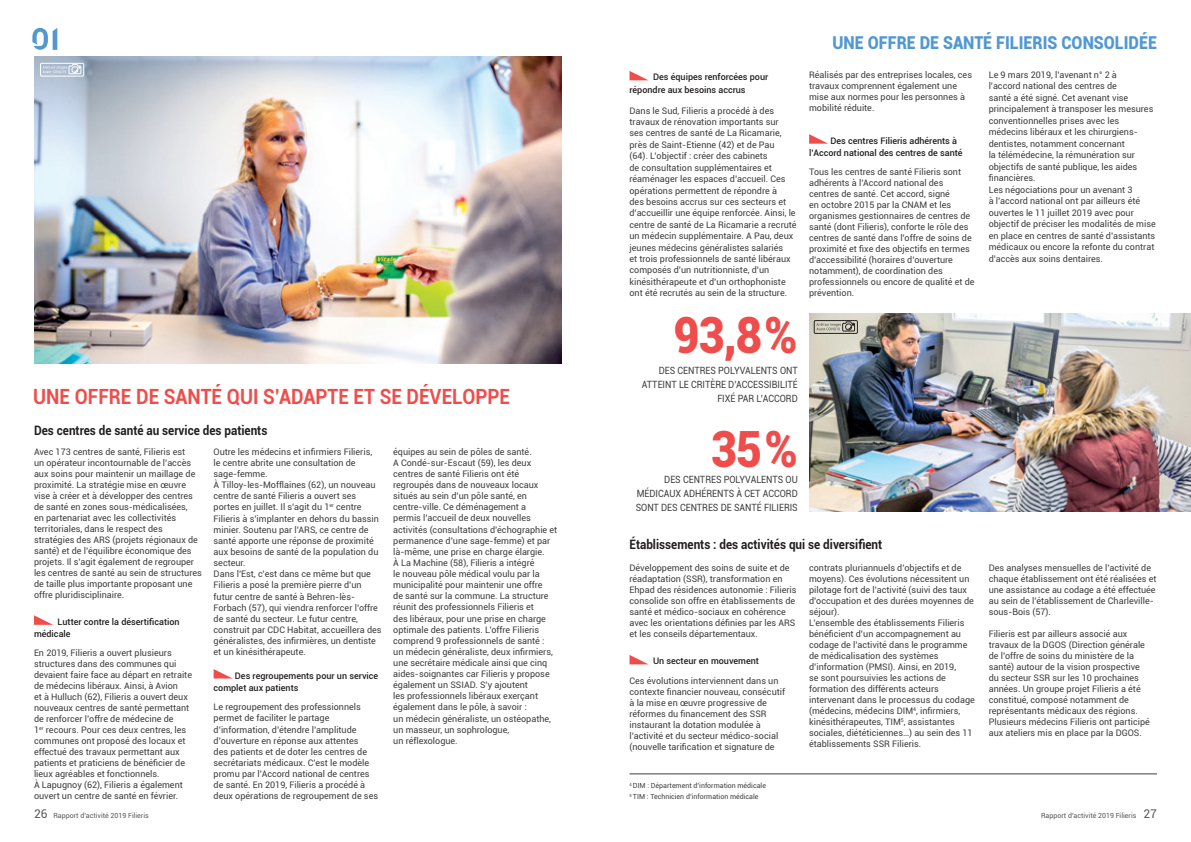
<style>
.page{position:relative;width:1191px;height:842px;background:#fff}
.page>*{position:absolute;margin:0;border:0;box-sizing:border-box;transform-origin:0 0}
.t1{font:900 50px "Roboto";color:#ef4d4b;scale:.9 1}
.titre_1{font:700 21px "Roboto";color:#ef4d4b;scale:.9 1}
.t2{font:900 17.8px "Roboto";color:#5198d2;scale:.9 1}
.t3{font:700 13px "Roboto";color:#231f20;scale:.9 1}
.t4{font:10px/14px "Roboto";color:#3e3e3f;text-align:right;scale:.9 1}
.courant{font:9px/11px "Roboto";color:#3e3e3f}
.titre_3{font:500 9px/12px "Roboto";color:#231f20}
.courant-2{font:500 9px/12.4px "Roboto";color:#231f20}
.courant-3{font:7px/11px "Roboto";color:#3e3e3f}
.t5{font:7px "Roboto";color:#57585a}
.s1{font-size:12px}
</style>
<div class="page">
<img style="left:809px;top:313px;width:382px;height:199px">
<svg style="left:34px;top:615px;width:19px;height:10px"></svg>
<svg style="left:214px;top:669px;width:18px;height:9px"></svg>
<svg style="left:629px;top:655px;width:19px;height:9px"></svg>
<svg style="left:629px;top:71px;width:19px;height:9px"></svg>
<svg style="left:809px;top:134px;width:19px;height:10px"></svg>
<img style="left:34px;top:57px;width:527px;height:306px">
<div style="left:40px;top:63px;width:44px;height:13px;border:1px solid #fff"></div>
<svg style="left:43px;top:64px;width:38px;height:10px"></svg>
<hr style="left:629px;top:774px;width:528px;height:1px;background:#3e3e3f">
<div style="left:814px;top:320px;width:43px;height:14px;border:1px solid #231f20"></div>
<svg style="left:816px;top:321px;width:39px;height:10px"></svg>
<svg style="left:32px;top:28px;width:25px;height:22px"></svg>
<p class="titre_1" style="left:33px;top:382px;width:531px">UNE OFFRE DE SANTÉ QUI S’ADAPTE ET SE DÉVELOPPE</p>
<p class="courant-2" style="left:629px;top:71px;width:140px;text-indent:24px">Des équipes renforcées pour répondre aux besoins accrus</p>
<p class="courant" style="left:629px;top:104px;width:169px;line-height:11.4px">Dans le Sud, Filieris a procédé à des travaux de rénovation importants sur<br>ses centres de santé de La Ricamarie, près de Saint-Etienne (42) et de Pau<br>(64). L’objectif : créer des cabinets<br>de consultation supplémentaires et réaménager les espaces d’accueil. Ces opérations permettent de répondre à<br>des besoins accrus sur ces secteurs et d’accueillir une équipe renforcée. Ainsi, le centre de santé de La Ricamarie a recruté un médecin supplémentaire. A Pau, deux jeunes médecins généralistes salariés<br>et trois professionnels de santé libéraux composés d’un nutritionniste, d’un kinésithérapeute et d’un orthophoniste ont été recrutés au sein de la structure.</p>
<p class="t1" style="left:673px;top:299px;width:140px">93,8 %</p>
<p class="t4" style="left:641px;top:363px;width:175px">DES CENTRES POLYVALENTS ONT<br>ATTEINT LE CRITÈRE D’ACCESSIBILITÉ<br>FIXÉ PAR L’ACCORD</p>
<p class="t2" style="left:832px;top:31px;width:362px">UNE OFFRE DE SANTÉ FILIERIS CONSOLIDÉE</p>
<p class="courant" style="left:809px;top:69px;width:164px">Réalisés par des entreprises locales, ces travaux comprennent également une mise aux normes pour les personnes à mobilité réduite.</p>
<p class="titre_3" style="left:809px;top:134px;width:155px;text-indent:21px">Des centres Filieris adhérents à l’Accord national des centres de santé</p>
<p class="courant" style="left:809px;top:166px;width:167px">Tous les centres de santé Filieris sont adhérents à l’Accord national des centres de santé. Cet accord, signé<br>en octobre 2015 par la CNAM et les organismes gestionnaires de centres de santé (dont Filieris), conforte le rôle des centres de santé dans l’offre de soins de proximité et fixe des objectifs en termes d’accessibilité (horaires d’ouverture notamment), de coordination des professionnels ou encore de qualité et de prévention.</p>
<p class="courant" style="left:988px;top:69px;width:130px">Le 9 mars 2019, l’avenant n° 2 à</p>
<p class="courant" style="left:988px;top:80px;width:166px;line-height:11.5px">l’accord national des centres de<br>santé a été signé. Cet avenant vise principalement à transposer les mesures conventionnelles prises avec les médecins libéraux et les chirurgiens&shy;dentistes, notamment concernant<br>la télémédecine, la rémunération sur objectifs de santé publique, les aides financières.</p>
<p class="courant" style="left:988px;top:183px;width:169px;line-height:11.5px">Les négociations pour un avenant 3<br>à l’accord national ont par ailleurs été ouvertes le 11 juillet 2019 avec pour objectif de préciser les modalités de mise en place en centres de santé d’assistants médicaux ou encore la refonte du contrat d’accès aux soins dentaires.</p>
<p class="t3" style="left:34px;top:421px;width:261px">Des centres de santé au service des patients</p>
<p class="courant" style="left:34px;top:446px;width:169px">Avec 173 centres de santé, Filieris est<br>un opérateur incontournable de l’accès aux soins pour maintenir un maillage de proximité. La stratégie mise en œuvre vise à créer et à développer des centres de santé en zones sous-médicalisées,<br>en partenariat avec les collectivités territoriales, dans le respect des stratégies des ARS (projets régionaux de santé) et de l’équilibre économique des projets. Il s’agit également de regrouper les centres de santé au sein de structures de taille plus importante proposant une offre pluridisciplinaire.</p>
<p class="titre_3" style="left:34px;top:615px;width:147px;text-indent:24px">Lutter contre la désertification médicale</p>
<p class="courant" style="left:34px;top:647px;width:159px">En 2019, Filieris a ouvert plusieurs structures dans des communes qui devaient faire face au départ en retraite de médecins libéraux. Ainsi, à Avion<br>et à Hulluch (62), Filieris a ouvert deux nouveaux centres de santé permettant de renforcer l’offre de médecine de<br>1<sup>er</sup> recours. Pour ces deux centres, les communes ont proposé des locaux et effectué des travaux permettant aux patients et praticiens de bénéficier de lieux agréables et fonctionnels.<br>À Lapugnoy (62), Filieris a également ouvert un centre de santé en février.</p>
<p class="t5" style="left:34px;top:811px;width:116px"><span class="s1">26</span> Rapport d’activité 2019 Filieris</p>
<p class="courant" style="left:214px;top:446px;width:160px">Outre les médecins et infirmiers Filieris, le centre abrite une consultation de sage-femme.</p>
<p class="courant" style="left:214px;top:479px;width:167px">À Tilloy-les-Mofflaines (62), un nouveau centre de santé Filieris a ouvert ses portes en juillet. Il s’agit du 1<sup>er</sup> centre Filieris à s’implanter en dehors du bassin minier. Soutenu par l’ARS, ce centre de santé apporte une réponse de proximité aux besoins de santé de la population du secteur.</p>
<p class="courant" style="left:214px;top:568px;width:169px">Dans l’Est, c’est dans ce même but que Filieris a posé la première pierre d’un futur centre de santé à Behren-lès-Forbach (57), qui viendra renforcer l’offre de santé du secteur. Le futur centre, construit par CDC Habitat, accueillera des généralistes, des infirmières, un dentiste et un kinésithérapeute.</p>
<p class="titre_3" style="left:214px;top:669px;width:166px;text-indent:21px">Des regroupements pour un service complet aux patients</p>
<p class="courant" style="left:214px;top:701px;width:166px">Le regroupement des professionnels permet de faciliter le partage d’information, d’étendre l’amplitude d’ouverture en réponse aux attentes<br>des patients et de doter les centres de secrétariats médicaux. C’est le modèle promu par l’Accord national de centres de santé. En 2019, Filieris a procédé à deux opérations de regroupement de ses</p>
<p class="t1" style="left:710px;top:414px;width:98px">35 %</p>
<p class="t4" style="left:635px;top:486px;width:181px;text-align:left">MÉDICAUX ADHÉRENTS À CET ACCORD<br>SONT DES CENTRES DE SANTÉ FILIERIS</p>
<p class="courant" style="left:393px;top:446px;width:140px">équipes au sein de pôles de santé.</p>
<p class="courant" style="left:393px;top:457px;width:166px">A Condé-sur-Escaut (59), les deux centres de santé Filieris ont été regroupés dans de nouveaux locaux situés au sein d’un pôle santé, en centre-ville. Ce déménagement a<br>permis l’accueil de deux nouvelles activités (consultations d’échographie et permanence d’une sage-femme) et par là-même, une prise en charge élargie.</p>
<p class="courant" style="left:393px;top:557px;width:161px">À La Machine (58), Filieris a intégré<br>le nouveau pôle médical voulu par la municipalité pour maintenir une offre de santé sur la commune. La structure réunit des professionnels Filieris et<br>des libéraux, pour une prise en charge optimale des patients. L’offre Filieris comprend 9 professionnels de santé : un médecin généraliste, deux infirmiers, une secrétaire médicale ainsi que cinq aides-soignantes car Filieris y propose également un SSIAD. S’y ajoutent<br>les professionnels libéraux exerçant également dans le pôle, à savoir :<br>un médecin généraliste, un ostéopathe, un masseur, un sophrologue,<br>un réflexologue.</p>
<p class="courant" style="left:629px;top:562px;width:168px">Développement des soins de suite et de réadaptation (SSR), transformation en Ehpad des résidences autonomie : Filieris consolide son offre en établissements de santé et médico-sociaux en cohérence avec les orientations définies par les ARS et les conseils départementaux.</p>
<p class="t4" style="left:664px;top:472px;width:150px">DES CENTRES POLYVALENTS OU</p>
<p class="t3" style="left:629px;top:535px;width:282px">Établissements : des activités qui se diversifient</p>
<p class="courant" style="left:809px;top:562px;width:166px">contrats pluriannuels d’objectifs et de moyens). Ces évolutions nécessitent un pilotage fort de l’activité (suivi des taux d’occupation et des durées moyennes de séjour).</p>
<p class="courant" style="left:809px;top:617px;width:167px">L’ensemble des établissements Filieris bénéficient d’un accompagnement au codage de l’activité dans le programme de médicalisation des systèmes d’information (PMSI). Ainsi, en 2019,<br>se sont poursuivies les actions de formation des différents acteurs intervenant dans le processus du codage (médecins, médecins DIM<sup>4</sup>, infirmiers, kinésithérapeutes, TIM<sup>5</sup>, assistantes sociales, diététiciennes…) au sein des 11 établissements SSR Filieris.</p>
<p class="titre_3" style="left:653px;top:655px;width:107px">Un secteur en mouvement</p>
<p class="courant" style="left:629px;top:675px;width:157px">Ces évolutions interviennent dans un contexte financier nouveau, consécutif à la mise en œuvre progressive de réformes du financement des SSR instaurant la dotation modulée à l’activité et du secteur médico-social (nouvelle tarification et signature de</p>
<p class="courant-3" style="left:629px;top:780px;width:138px"><sup>4</sup> DIM : Département d’information médicale<br><sup>5</sup> TIM : Technicien d’information médicale</p>
<p class="courant" style="left:988px;top:562px;width:169px">Des analyses mensuelles de l’activité de chaque établissement ont été réalisées et une assistance au codage a été effectuée au sein de l’établissement de Charleville&shy;sous-Bois (57).</p>
<p class="courant" style="left:988px;top:628px;width:163px">Filieris est par ailleurs associé aux travaux de la DGOS (Direction générale de l’offre de soins du ministère de la santé) autour de la vision prospective du secteur SSR sur les 10 prochaines années. Un groupe projet Filieris a été constitué, composé notamment de représentants médicaux des régions.<br>Plusieurs médecins Filieris ont participé aux ateliers mis en place par la DGOS.</p>
<p class="t5" style="left:1041px;top:811px;width:117px">Rapport d’activité 2019 Filieris <span class="s1">27</span></p>
</div>
